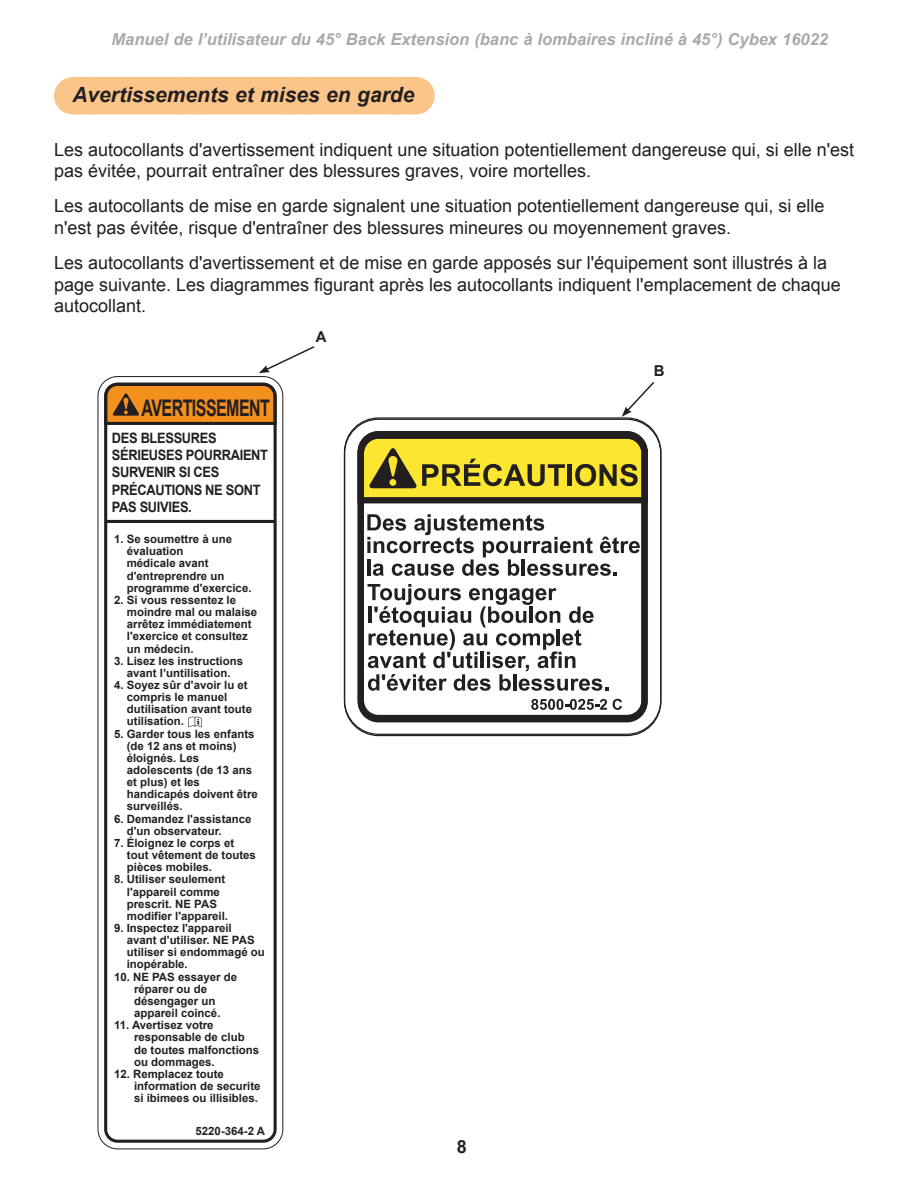
<style>
.page{position:relative;width:918px;height:1188px;background:#fff}
.page>*{position:absolute;margin:0;border:0;box-sizing:border-box;transform-origin:0 0}
.t1{font:700 22.95px "Arial";letter-spacing:-.035em;color:#231f20;scale:.7 1}
.Safety_Ellipse_Headi{font:italic 700 21px "Arial";color:#231f20}
.Body{font:18px/21.6px "Arial";color:#231f20}
.t2{font:700 18px "Arial";color:#231f20}
.t3{font:italic 700 16.5px "Arial";color:#a8a9ad}
.t4{font:700 15px "Arial";color:#231f20}
.t5{font:700 14.25px/17.1px "Arial";letter-spacing:-.025em;color:#231f20;scale:.9 1}
.t6{font:700 11.4px/12.1px "Arial";color:#231f20}
</style>
<div class="page">
<hr style="left:415px;top:77px;width:1px;height:37px;background:#fbc488">
<div style="left:72px;top:77px;width:342px;height:37px;background:#fbc488"></div>
<svg style="left:97px;top:373px;width:187px;height:777px"></svg>
<div style="left:98px;top:376px;width:185px;height:773px;border:1px solid #231f20;border-radius:20px"></div>
<svg style="left:104px;top:427px;width:173px;height:716px"></svg>
<hr style="left:107px;top:520px;width:169px;height:3px;background:#231f20">
<svg style="left:103px;top:381px;width:175px;height:46px;background:#ca8333"></svg>
<svg style="left:188px;top:716px;width:14px;height:11px"></svg>
<svg style="left:639px;top:382px;width:15px;height:15px"></svg>
<svg style="left:343px;top:397px;width:319px;height:340px"></svg>
<div style="left:344px;top:419px;width:317px;height:317px;border:1px solid #231f20;border-radius:34px"></div>
<div style="left:358px;top:432px;width:290px;height:290px;border:6px solid #231f20;border-radius:18px"></div>
<svg style="left:531px;top:699px;width:76px;height:11px"></svg>
<svg style="left:613px;top:699px;width:9px;height:11px"></svg>
<svg style="left:367px;top:514px;width:273px;height:62px"></svg>
<svg style="left:368px;top:584px;width:240px;height:107px"></svg>
<svg style="left:354px;top:428px;width:297px;height:79px;background:#b2a440"></svg>
<svg style="left:259px;top:346px;width:56px;height:27px"></svg>
<h3 class="t3" style="left:112px;top:28px;width:718px">Manuel de l’utilisateur du 45° Back Extension (banc à lombaires incliné à 45°) Cybex 16022</h3>
<p class="Safety_Ellipse_Headi" style="left:72px;top:81px;width:344px">Avertissements et mises en garde</p>
<p class="Body" style="left:54px;top:139px;width:802px">Les autocollants d'avertissement indiquent une situation potentiellement dangereuse qui, si elle n'est pas évitée, pourrait entraîner des blessures graves, voire mortelles.</p>
<p class="Body" style="left:54px;top:195px;width:772px">Les autocollants de mise en garde signalent une situation potentiellement dangereuse qui, si elle n'est pas évitée, risque d'entraîner des blessures mineures ou moyennement graves.</p>
<p class="Body" style="left:54px;top:252px;width:788px">Les autocollants d'avertissement et de mise en garde apposés sur l'équipement sont illustrés à la page suivante. Les diagrammes figurant après les autocollants indiquent l'emplacement de chaque autocollant.</p>
<p class="t1" style="left:142px;top:392px;width:185px">AVERTISSEMENT</p>
<p class="t5" style="left:112px;top:430px;width:175px">DES BLESSURES<br>SÉRIEUSES POURRAIENT<br>SURVENIR SI CES<br>PRÉCAUTIONS NE SONT<br>PAS SUIVIES.</p>
<p class="t6" style="left:127px;top:533px;width:126px;text-indent:-13px">1. Se soumettre à une évaluation<br>médicale avant d'entreprendre un programme d'exercice.</p>
<p class="t6" style="left:127px;top:594px;width:132px;text-indent:-13px">2. Si vous ressentez le moindre mal ou malaise arrêtez immédiatement l'exercice et consultez un médecin.</p>
<p class="t6" style="left:114px;top:655px;width:131px;text-align:center">3. Lisez les instructions avant I’untilisation.</p>
<p class="t6" style="left:127px;top:679px;width:127px;text-indent:-13px">4. Soyez sûr d'avoir lu et compris le manuel dutilisation avant toute utilisation.</p>
<p class="t6" style="left:127px;top:728px;width:133px;text-indent:-13px">5. Garder tous les enfants (de 12 ans et moins) éloignés. Les adolescents (de 13 ans et plus) et les handicapés doivent être surveillés.</p>
<p class="t6" style="left:127px;top:813px;width:126px;text-indent:-13px">6. Demandez l'assistance d'un observateur.</p>
<p class="t6" style="left:127px;top:837px;width:131px;text-indent:-13px">7. Éloignez le corps et tout vêtement de toutes pièces mobiles.</p>
<p class="t6" style="left:127px;top:874px;width:103px;text-indent:-13px">8. Utiliser seulement l'appareil comme prescrit. NE PAS modifier l'appareil.</p>
<p class="t6" style="left:127px;top:922px;width:140px;text-indent:-13px">9. Inspectez l'appareil<br>avant d'utiliser. NE PAS utiliser si endommagé ou inopérable.</p>
<p class="t6" style="left:134px;top:971px;width:105px;text-indent:-20px">10. NE PAS essayer de réparer ou de désengager un appareil coincé.</p>
<p class="t6" style="left:134px;top:1020px;width:127px;text-indent:-20px">11. Avertisez votre responsable de club de toutes malfonctions ou dommages.</p>
<p class="t6" style="left:134px;top:1068px;width:128px;text-indent:-20px">12. Remplacez toute information de securite si ibimees ou illisibles.</p>
<p class="t6" style="left:196px;top:1126px;width:71px">5220-364-2 A</p>
<h3 class="t2" style="left:457px;top:1135px;width:12px">8</h3>
<p class="t4" style="left:654px;top:361px;width:12px">B</p>
</div>
